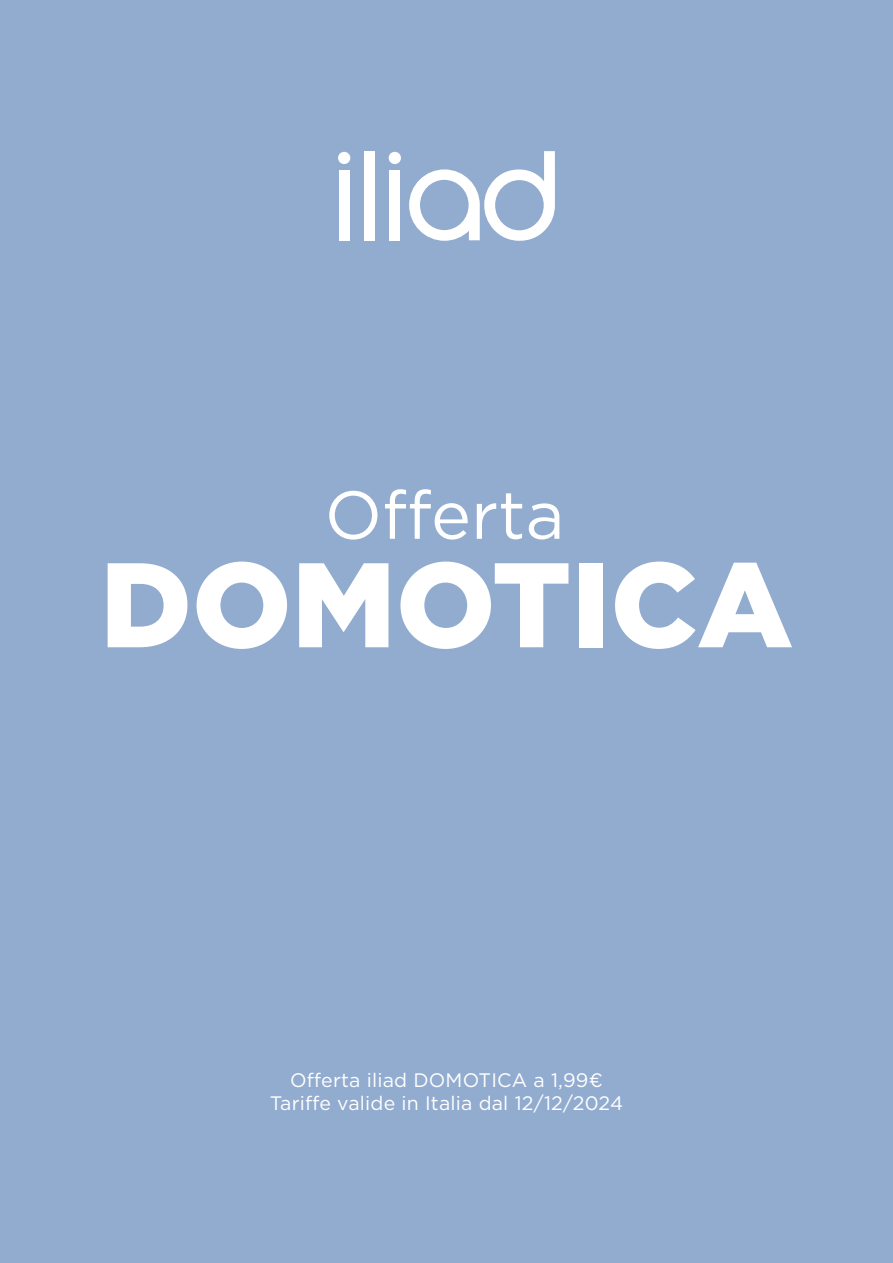
<style>
.page{position:relative;width:893px;height:1263px;background:#92acd0}
.page>*{position:absolute;margin:0;border:0;box-sizing:border-box;transform-origin:0 0}
.t1{font:900 120px "Gotham";color:#fff}
.t2{font:67.5px "Gotham";color:#fff}
.t3{font:19.5px/23.4px "Gotham";letter-spacing:.01em;color:#fff;text-align:center}
</style>
<div class="page">
<div style="left:339px;top:170px;width:11px;height:70px;background:#fff"></div>
<div style="left:389px;top:170px;width:11px;height:70px;background:#fff"></div>
<div style="left:364px;top:151px;width:11px;height:89px;background:#fff"></div>
<svg style="left:338px;top:152px;width:12px;height:12px"></svg>
<svg style="left:389px;top:152px;width:12px;height:12px"></svg>
<svg style="left:409px;top:151px;width:146px;height:90px"></svg>
<h2 class="t2" style="left:325px;top:472px;width:241px">Offerta</h2>
<h1 class="t1" style="left:100px;top:535px;width:694px">DOMOTICA</h1>
<p class="t3" style="left:270px;top:1068px;width:355px">Offerta iliad DOMOTICA a 1,99€<br>Tariffe valide in Italia dal 12/12/2024</p>
</div>
